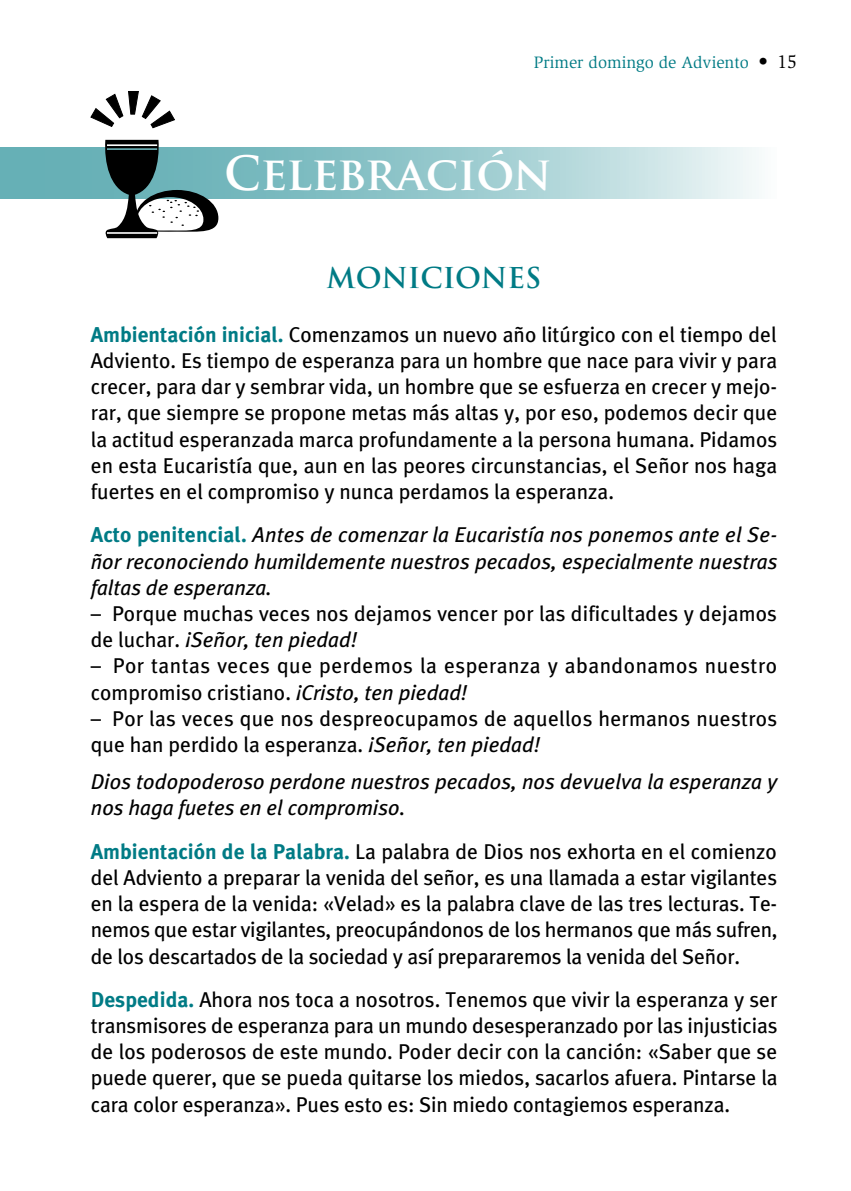
<style>
.page{position:relative;width:851px;height:1191px;background:#fff}
.page>*{position:absolute;margin:0;border:0;box-sizing:border-box;transform-origin:0 0}
.t1{font:700 46px "Trajan Pro";letter-spacing:-.005em;color:#fff}
.t2{font:700 28px "Trajan Pro";letter-spacing:-.005em;color:#007b85}
.t3{font:21.4px/26.2px "Meta Plus";color:#000;text-align:justify}
.t4{font:italic 21.4px/26.2px "Meta Plus";color:#000;text-align:justify}
.t5{font:21.4px/26.2px "Meta Plus";letter-spacing:.02em;color:#000}
.t6{font:17px "Slimbach";color:#007b85}
.s1{font-size:19px;color:#000}
.s2{font-weight:700;color:#007b85}
.s3{font-weight:700;font-style:normal;color:#007b85}
.s4{font-style:italic}
</style>
<div class="page">
<svg style="left:0;top:147px;width:759px;height:51px;background:#9ccbcf"></svg>
<svg style="left:101px;top:140px;width:117px;height:98px"></svg>
<svg style="left:91px;top:91px;width:84px;height:37px"></svg>
<p class="t6" style="left:533px;top:52px;width:265px">Primer domingo de Adviento <span class="s1">• 15</span></p>
<h1 class="t1" style="left:224px;top:145px;width:329px">Celebración</h1>
<h2 class="t2" style="left:326px;top:260px;width:216px">MONICIONES</h2>
<p class="t3" style="left:91px;top:321px;width:688px"><span class="s2">Ambientación inicial.</span> Comenzamos un nuevo año litúrgico con el tiempo del Adviento. Es tiempo de esperanza para un hombre que nace para vivir y para crecer, para dar y sembrar vida, un hombre que se esfuerza en crecer y mejo&shy;rar, que siempre se propone metas más altas y, por eso, podemos decir que la actitud esperanzada marca profundamente a la persona humana. Pidamos en esta Eucaristía que, aun en las peores circunstancias, el Señor nos haga fuertes en el compromiso y nunca perdamos la esperanza.</p>
<p class="t4" style="left:91px;top:521px;width:688px"><span class="s3">Acto penitencial.</span> Antes de comenzar la Eucaristía nos ponemos ante el Se&shy;ñor reconociendo humildemente nuestros pecados, especialmente nuestras faltas de esperanza.</p>
<p class="t3" style="left:91px;top:600px;width:687px">– Porque muchas veces nos dejamos vencer por las dificultades y dejamos de luchar. <span class="s4">¡Señor, ten piedad!</span></p>
<p class="t5" style="left:91px;top:652px;width:688px">– Por tantas veces que perdemos la esperanza y abandonamos nuestro compromiso cristiano. <span class="s4">¡Cristo, ten piedad!</span></p>
<p class="t3" style="left:91px;top:705px;width:688px">– Por las veces que nos despreocupamos de aquellos hermanos nuestros que han perdido la esperanza. <span class="s4">¡Señor, ten piedad!</span></p>
<p class="t4" style="left:91px;top:768px;width:688px">Dios todopoderoso perdone nuestros pecados, nos devuelva la esperanza y nos haga fuetes en el compromiso.</p>
<p class="t3" style="left:91px;top:838px;width:688px"><span class="s2">Ambientación de la Palabra.</span> La palabra de Dios nos exhorta en el comienzo del Adviento a preparar la venida del señor, es una llamada a estar vigilantes en la espera de la venida: «Velad» es la palabra clave de las tres lecturas. Te&shy;nemos que estar vigilantes, preocupándonos de los hermanos que más sufren, de los descartados de la sociedad y así prepararemos la venida del Señor.</p>
<p class="t3" style="left:91px;top:986px;width:688px"><span class="s2">Despedida.</span> Ahora nos toca a nosotros. Tenemos que vivir la esperanza y ser transmisores de esperanza para un mundo desesperanzado por las injusticias de los poderosos de este mundo. Poder decir con la canción: «Saber que se puede querer, que se pueda quitarse los miedos, sacarlos afuera. Pintarse la cara color esperanza». Pues esto es: Sin miedo contagiemos esperanza.</p>
</div>
